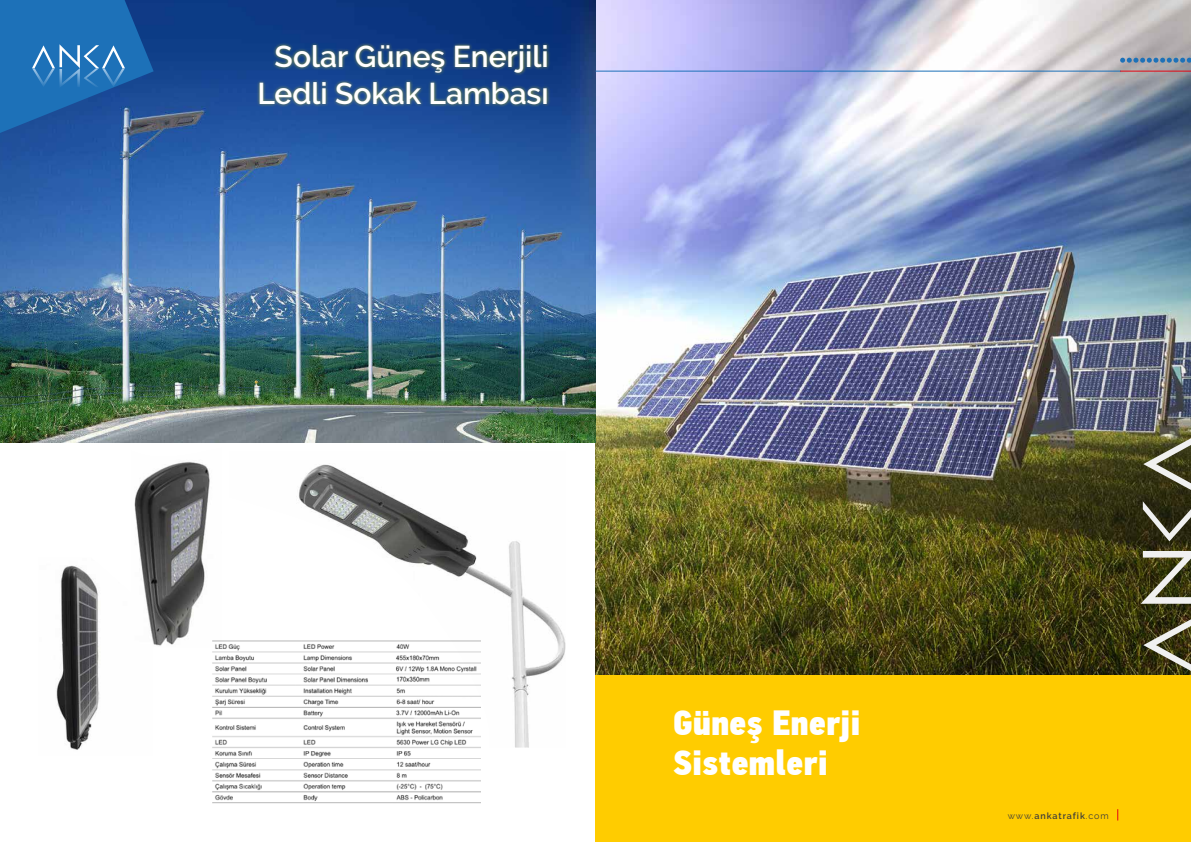
<style>
.page{position:relative;width:1191px;height:842px;background:#fff}
.page>*{position:absolute;margin:0;border:0;box-sizing:border-box;transform-origin:0 0}
.t1{font:35px/40px "PF Din Text Cond Pro X Black";letter-spacing:-.005em;color:#fff}
.t2{font:600 30px/36.9px "Raleway";color:#fff;text-align:center}
.t3{font:600 9px "Raleway";letter-spacing:.1em;color:#3c3c3b}
.s1{font-weight:400}
</style>
<div class="page">
<div style="left:595px;top:665px;width:596px;height:177px;background:#fc0"></div>
<img style="left:595px;top:0;width:596px;height:675px">
<img style="left:0;top:0;width:595px;height:442px">
<svg style="left:0;top:0;width:154px;height:133px;background:#246aaf"></svg>
<hr style="left:595px;top:71px;width:526px;height:1px;background:#1d71b8">
<svg style="left:1140px;top:551px;width:51px;height:53px"></svg>
<svg style="left:1143px;top:438px;width:48px;height:52px"></svg>
<svg style="left:1143px;top:619px;width:48px;height:52px"></svg>
<svg style="left:1142px;top:501px;width:49px;height:40px;background:#504e3a"></svg>
<hr style="left:1120px;top:71px;width:71px;height:1px;background:#e30613">
<svg style="left:1120px;top:58px;width:71px;height:5px"></svg>
<img style="left:299px;top:464px;width:267px;height:283px">
<img style="left:56px;top:565px;width:44px;height:185px">
<img style="left:134px;top:462px;width:76px;height:184px">
<div style="left:256px;top:41px;width:294px;height:67px;background:#ffed00;opacity:.5"></div>
<img style="left:194px;top:638px;width:286px;height:166px">
<p class="t2" style="left:257px;top:38px;width:293px">Solar Güneş Enerjili<br>Ledli Sokak Lambası</p>
<p class="t1" style="left:673px;top:703px;width:189px">Güneş Enerji<br>Sistemleri</p>
<p class="t3" style="left:1007px;top:810px;width:103px"><span class="s1">www.</span>ankatrafik<span class="s1">.com</span></p>
</div>
